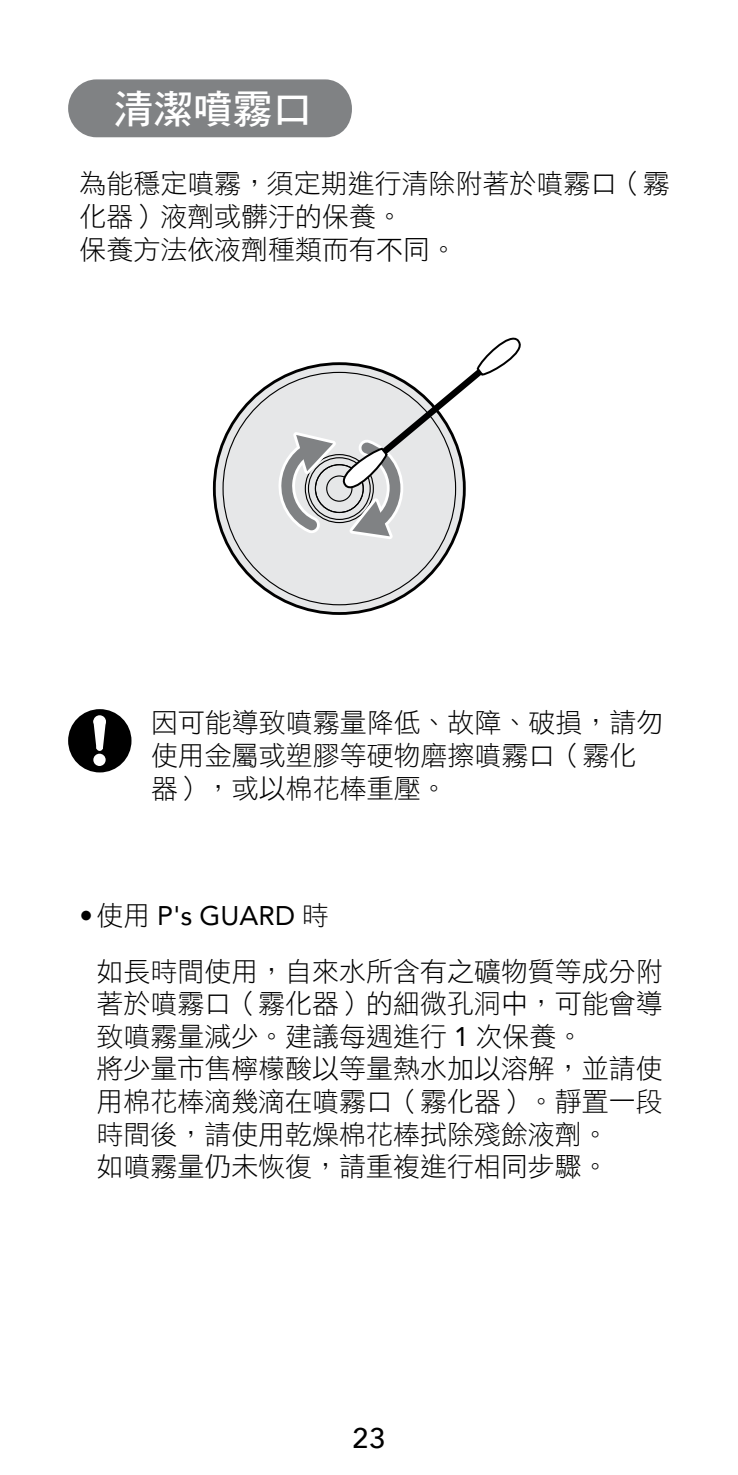
<style>
.page{position:relative;width:738px;height:1475px;background:#fff}
.page>*{position:absolute;margin:0;border:0;box-sizing:border-box;transform-origin:0 0}
.t1{font:39.6px "DF Hei Std W7";color:#fff}
.t2{font:500 28.4px "Avenir Next";color:#000}
.t3{font:26.8px/32.8px "DF Hei Std W3";color:#000}
.t4{font:26.8px "Avenir";color:#000}
.s1{font-family:"DF Hei Std W3"}
.s2{font-family:"Avenir"}
</style>
<div class="page">
<div style="left:68px;top:79px;width:283px;height:58px;background:#808284;border-radius:28px"></div>
<div style="left:68px;top:709px;width:63px;height:63px;background:#000;border-radius:50%"></div>
<div style="left:93px;top:753px;width:13px;height:12px;background:#fff;border-radius:50%"></div>
<svg style="left:93px;top:723px;width:13px;height:24px"></svg>
<div style="left:93px;top:715px;width:13px;height:12px;background:#fff;border-radius:50%"></div>
<div style="left:96px;top:744px;width:7px;height:6px;background:#fff;border-radius:50%"></div>
<div style="left:214px;top:363px;width:250px;height:250px;background:#e6e7e8;border-radius:50%"></div>
<svg style="left:278px;top:337px;width:243px;height:206px"></svg>
<h1 class="t1" style="left:114px;top:87px;width:200px">清潔噴霧口</h1>
<p class="t3" style="left:79px;top:167px;width:591px">為能穩定噴霧，須定期進行清除附著於噴霧口（霧化器）液劑或髒汙的保養。<br>保養方法依液劑種類而有不同。</p>
<p class="t3" style="left:151px;top:705px;width:513px">因可能導致噴霧量降低、故障、破損，請勿使用金屬或塑膠等硬物磨擦噴霧口（霧化器），或以棉花棒重壓。</p>
<p class="t4" style="left:79px;top:894px;width:250px">• <span class="s1">使用</span> P's GUARD <span class="s1">時</span></p>
<p class="t3" style="left:96px;top:953px;width:567px">如長時間使用，自來水所含有之礦物質等成分附著於噴霧口（霧化器）的細微孔洞中，可能會導致噴霧量減少。建議每週進行 <span class="s2">1</span> 次保養。<br>將少量市售檸檬酸以等量熱水加以溶解，並請使用棉花棒滴幾滴在噴霧口（霧化器）。靜置一段時間後，請使用乾燥棉花棒拭除殘餘液劑。<br>如噴霧量仍未恢復，請重複進行相同步驟。</p>
<p class="t2" style="left:352px;top:1413px;width:35px">23</p>
</div>
